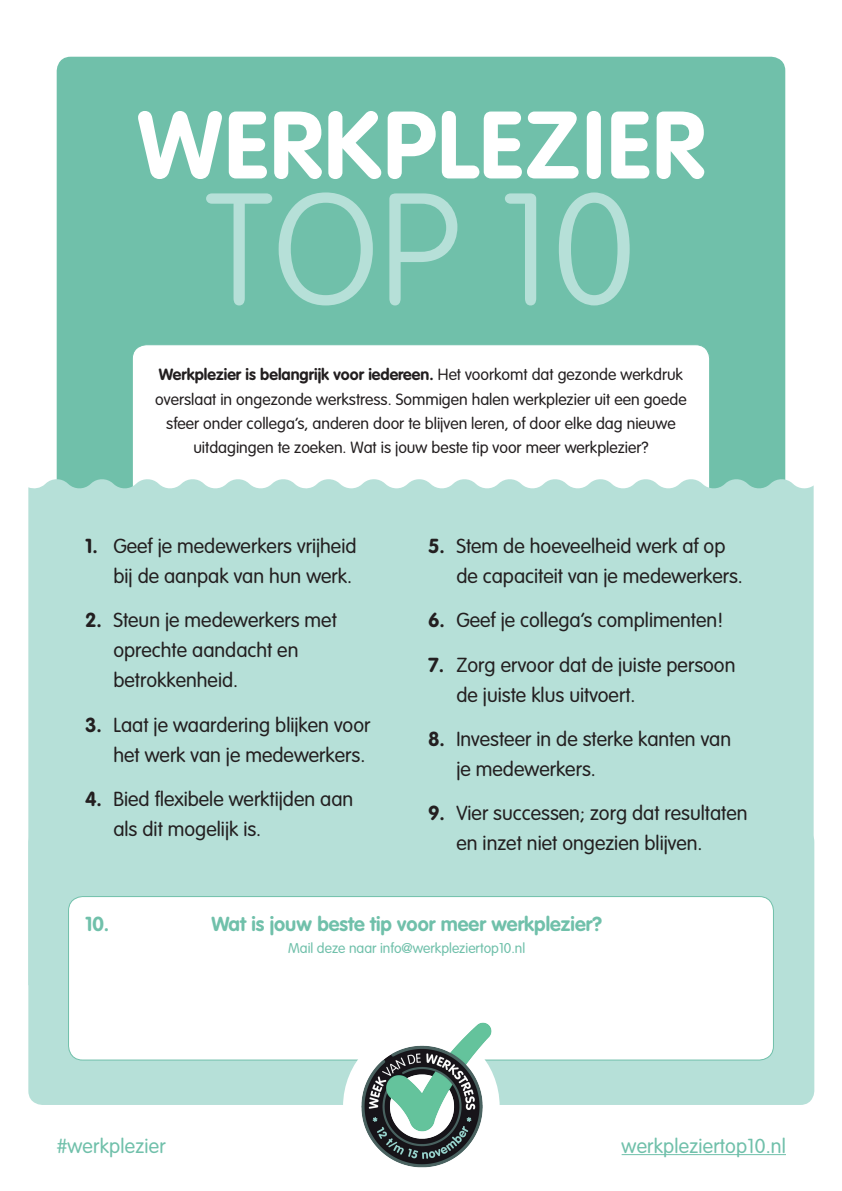
<style>
.page{position:relative;width:842px;height:1191px;background:#fff}
.page>*{position:absolute;margin:0;border:0;box-sizing:border-box;transform-origin:0 0}
.t1{font:100 156px "VAG Rounded Std";color:#b6e0d8}
.t2{font:700 94px "VAG Rounded Std";letter-spacing:.02em;color:#fff}
.t3{font:300 20px/30px "VAG Rounded Std";color:#231f20}
.t4{font:700 20px "VAG Rounded Std";color:#70c0aa}
.t5{font:300 20px "VAG Rounded Std";letter-spacing:.01em;color:#70c0aa}
.t6{font:300 16px/24.4px "VAG Rounded Std";color:#231f20;text-align:center}
.t7{font:300 14px "VAG Rounded Std";color:#70c0aa}
.s1{font-weight:700}
</style>
<div class="page">
<div style="left:57px;top:57px;width:728px;height:731px;background:#70c0aa;border-radius:14px"></div>
<div style="left:132px;top:345px;width:578px;height:230px;background:#fff;border-radius:14px"></div>
<div style="left:28px;top:478px;width:786px;height:360px;background:#b6e0d8"></div>
<div style="left:28px;top:828px;width:786px;height:277px;background:#b6e0d8;border-radius:14px"></div>
<div style="left:69px;top:896px;width:704px;height:164px;background:#fff;border-radius:14px"></div>
<div style="left:68px;top:896px;width:706px;height:164px;border:1px solid #70c0aa;border-radius:14px"></div>
<hr style="left:622px;top:1154px;width:164px;height:1px;background:#70c0aa">
<div style="left:343px;top:1026px;width:157px;height:161px;background:#fff;border-radius:50%"></div>
<img style="left:362px;top:1023px;width:129px;height:144px">
<h2 class="t2" style="left:137px;top:90px;width:569px">WERKPLEZIER</h2>
<h1 class="t1" style="left:206px;top:161px;width:432px">TOP 10</h1>
<p class="t6" style="left:155px;top:363px;width:533px"><span class="s1">Werkplezier is belangrijk voor iedereen.</span> Het voorkomt dat gezonde werkdruk overslaat in ongezonde werkstress. Sommigen halen werkplezier uit een goede sfeer onder collega’s, anderen door te blijven leren, of door elke dag nieuwe uitdagingen te zoeken. Wat is jouw beste tip voor meer werkplezier?</p>
<p class="t3" style="left:85px;top:532px;width:273px;text-align:right"><span class="s1">1.</span> Geef je medewerkers vrijheid bij de aanpak van hun werk.</p>
<p class="t3" style="left:113px;top:606px;width:225px;text-indent:-28px"><span class="s1">2.</span> Steun je medewerkers met oprechte aandacht en betrokkenheid.</p>
<p class="t3" style="left:85px;top:710px;width:287px;text-align:right"><span class="s1">3.</span> Laat je waardering blijken voor het werk van je medewerkers.</p>
<p class="t3" style="left:113px;top:784px;width:241px;text-indent:-28px"><span class="s1">4.</span> Bied flexibele werktijden aan als dit mogelijk is.</p>
<p class="t3" style="left:456px;top:532px;width:288px;text-indent:-28px"><span class="s1">5.</span> Stem de hoeveelheid werk af op de capaciteit van je medewerkers.</p>
<p class="t3" style="left:428px;top:606px;width:297px"><span class="s1">6.</span> Geef je collega’s complimenten!</p>
<p class="t3" style="left:456px;top:650px;width:281px;text-indent:-28px"><span class="s1">7.</span> Zorg ervoor dat de juiste persoon de juiste klus uitvoert.</p>
<p class="t3" style="left:456px;top:724px;width:276px;text-indent:-28px"><span class="s1">8.</span> Investeer in de sterke kanten van je medewerkers.</p>
<p class="t3" style="left:456px;top:798px;width:293px;text-indent:-28px"><span class="s1">9.</span> Vier successen; zorg dat resultaten en inzet niet ongezien blijven.</p>
<p class="t4" style="left:85px;top:912px;width:26px">10.</p>
<p class="t4" style="left:212px;top:912px;width:392px">Wat is jouw beste tip voor meer werkplezier?</p>
<p class="t7" style="left:288px;top:940px;width:239px">Mail deze naar info@werkpleziertop10.nl</p>
<p class="t5" style="left:57px;top:1134px;width:110px">#werkplezier</p>
<p class="t5" style="left:622px;top:1134px;width:166px">werkpleziertop10.nl</p>
</div>
